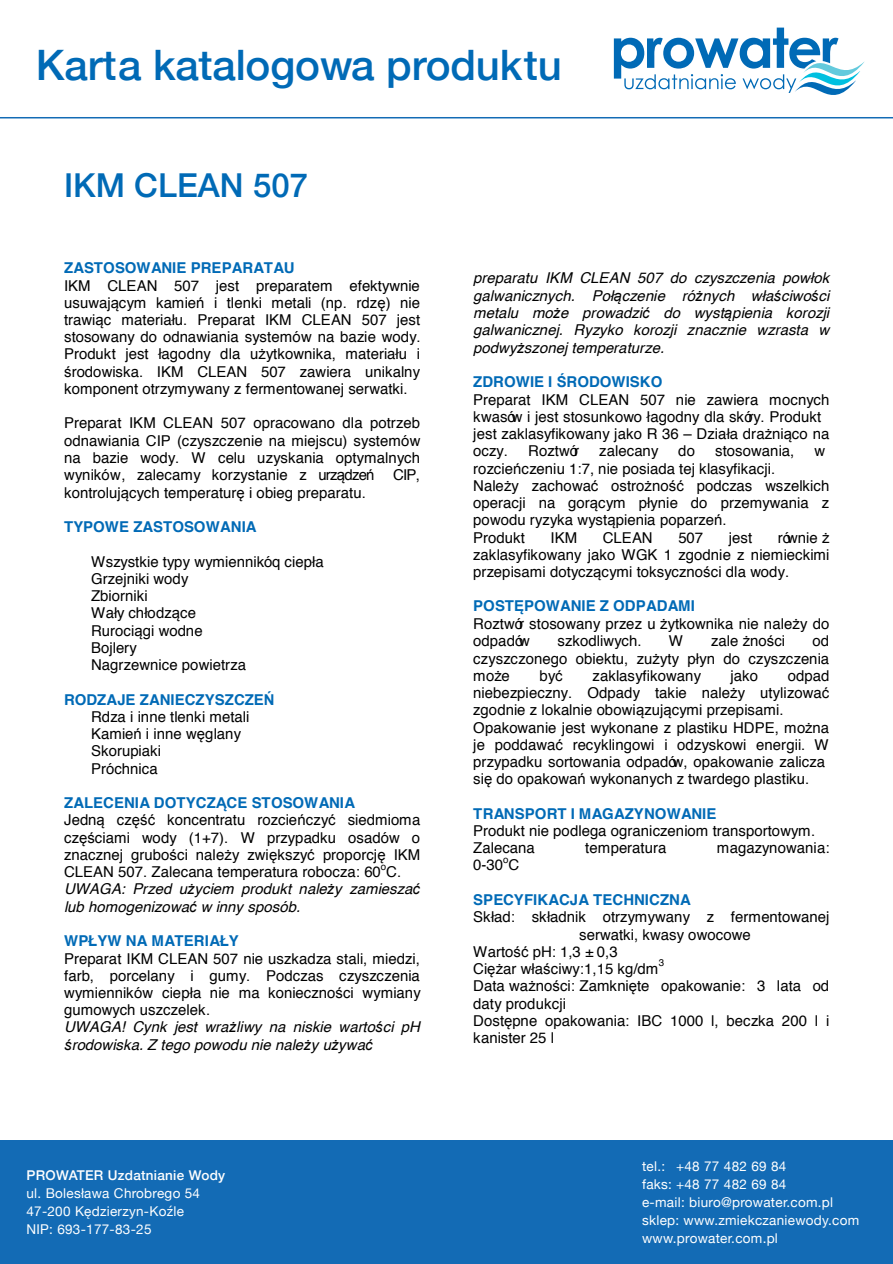
<style>
.page{position:relative;width:893px;height:1264px;background:#fff}
.page>*{position:absolute;margin:0;border:0;box-sizing:border-box;transform-origin:0 0}
.t1{font:500 42px "Helvetica Neue";color:#006ab6}
.t2{font:500 33px "Helvetica Neue";color:#006ab6}
.t3{font:15px/17.2px "Helvetica";color:#000}
.t4{font:italic 15px/17.2px "Helvetica";color:#000}
.t5{font:700 15px "Helvetica";color:#006ab6}
.t6{font:13.5px/18px "Helvetica Neue";letter-spacing:.02em;color:#fff}
.t7{font:500 13.5px "Helvetica Neue";letter-spacing:.02em;color:#fff}
.t8{font:9.75px "Helvetica";color:#000}
.s1{font-family:"Arial"}
.s2{font-weight:700;color:#006ab6}
.s3{font-family:"Arial";font-weight:700;color:#006ab6}
.s4{font-style:italic}
.s5{font-family:"Arial";font-style:italic}
</style>
<div class="page">
<div style="left:0;top:1140px;width:893px;height:123px;background:#136bb5"></div>
<hr style="left:0;top:117px;width:893px;height:1px;background:#136bb5">
<svg style="left:614px;top:28px;width:250px;height:67px"></svg>
<h1 class="t1" style="left:36px;top:39px;width:527px">Karta katalogowa produktu</h1>
<h2 class="t2" style="left:64px;top:165px;width:245px">IKM CLEAN 507</h2>
<p class="t5" style="left:64px;top:262px;width:232px">ZASTOSOWANIE PREPARATAU</p>
<p class="t3" style="left:64px;top:277px;width:358px;text-align:justify">IKM CLEAN 507 jest preparatem efektywnie usuwaj<span class="s1">ą</span>cym kamie<span class="s1">ń</span> i tlenki metali (np. rdz<span class="s1">ę</span>) nie trawi<span class="s1">ą</span>c materiału. Preparat IKM CLEAN 507 jest stosowany do odnawiania systemów na bazie wody.<br>Produkt jest łagodny dla u<span class="s1">ż</span>ytkownika, materiału i <span class="s1">ś</span>rodowiska. IKM CLEAN 507 zawiera unikalny komponent otrzymywany z fermentowanej serwatki.</p>
<p class="t3" style="left:64px;top:415px;width:358px;text-align:justify">Preparat IKM CLEAN 507 opracowano dla potrzeb odnawiania CIP (czyszczenie na miejscu) systemów na bazie wody. W celu uzyskania optymalnych wyników, zalecamy korzystanie z urz<span class="s1">ą</span>dze<span class="s1">ń</span> CIP, kontroluj<span class="s1">ą</span>cych temperatur<span class="s1">ę</span> i obieg preparatu.</p>
<p class="t5" style="left:64px;top:520px;width:194px">TYPOWE ZASTOSOWANIA</p>
<p class="t3" style="left:91px;top:553px;width:234px">Wszystkie typy wymiennikóq ciepła<br>Grzejniki wody<br>Zbiorniki<br>Wały chłodz<span class="s1">ą</span>ce<br>Ruroci<span class="s1">ą</span>gi wodne<br>Bojlery<br>Nagrzewnice powietrza</p>
<p class="t3" style="left:91px;top:691px;width:185px;text-indent:-27px"><span class="s2">RODZAJE ZANIECZYSZCZE</span><span class="s3">Ń<br></span>Rdza i inne tlenki metali<br>Kamie<span class="s1">ń</span> i inne w<span class="s1">ę</span>glany<br>Skorupiaki<br>Próchnica</p>
<p class="t3" style="left:64px;top:795px;width:358px"><span class="s2">ZALECENIA DOTYCZ</span><span class="s3">Ą</span><span class="s2">CE STOSOWANIA<br></span>Jedn<span class="s1">ą</span> cz<span class="s1">ęść</span> koncentratu rozcie<span class="s1">ń</span>czy<span class="s1">ć</span> siedmioma cz<span class="s1">ęś</span>ciami wody (1+7). W przypadku osadów o znacznej grubo<span class="s1">ś</span>ci nale<span class="s1">ż</span>y zwi<span class="s1">ę</span>kszy<span class="s1">ć</span> proporcj<span class="s1">ę</span> IKM CLEAN 507. Zalecana temperatura robocza: 60 C.</p>
<p class="t8" style="left:381px;top:862px;width:7px">o</p>
<p class="t4" style="left:64px;top:881px;width:357px">UWAGA: Przed u<span class="s1">ż</span>yciem produkt nale<span class="s1">ż</span>y zamiesza<span class="s1">ć </span>lub homogenizowa<span class="s1">ć</span> w inny sposób.</p>
<p class="t5" style="left:64px;top:934px;width:176px">WPŁYW NA MATERIAŁY</p>
<p class="t3" style="left:64px;top:950px;width:358px">Preparat IKM CLEAN 507 nie uszkadza stali, miedzi, farb, porcelany i gumy. Podczas czyszczenia wymienników ciepła nie ma konieczno<span class="s1">ś</span>ci wymiany gumowych uszczelek.<br><span class="s4">UWAGA! Cynk jest wra</span><span class="s5">ż</span><span class="s4">liwy na niskie warto</span><span class="s5">ś</span><span class="s4">ci pH </span><span class="s5">ś</span><span class="s4">rodowiska. Z tego powodu nie nale</span><span class="s5">ż</span><span class="s4">y u</span><span class="s5">ż</span><span class="s4">ywa</span><span class="s5">ć</span></p>
<p class="t7" style="left:26px;top:1166px;width:200px">PROWATER Uzdatnianie Wody</p>
<p class="t6" style="left:26px;top:1183px;width:175px">ul. Bolesława Chrobrego 54<br>47-200 Kędzierzyn-Koźle<br>NIP: 693-177-83-25</p>
<p class="t4" style="left:473px;top:270px;width:357px;text-align:justify">preparatu IKM CLEAN 507 do czyszczenia powłok galwanicznych. Poł<span class="s1">ą</span>czenie ró<span class="s1">ż</span>nych wła<span class="s1">ś</span>ciwo<span class="s1">ś</span>ci metalu mo<span class="s1">ż</span>e prowadzi<span class="s1">ć</span> do wyst<span class="s1">ą</span>pienia korozji galwanicznej. Ryzyko korozji znacznie wzrasta w podwy<span class="s1">ż</span>szonej temperaturze.</p>
<p class="t3" style="left:473px;top:374px;width:357px"><span class="s2">ZDROWIE I</span> <span class="s3">Ś</span><span class="s2">RODOWISKO<br></span>Preparat IKM CLEAN 507 nie zawiera mocnych kwasów i jest stosunkowo łagodny dla skóry. Produkt jest zaklasyfikowany jako R 36 – Działa dra<span class="s1">ż</span>ni<span class="s1">ą</span>co na oczy.</p>
<p class="t3" style="left:528px;top:443px;width:53px">Roztwór</p>
<p class="t3" style="left:599px;top:443px;width:61px">zalecany</p>
<p class="t3" style="left:678px;top:443px;width:18px">do</p>
<p class="t3" style="left:715px;top:443px;width:81px">stosowania,</p>
<p class="t3" style="left:814px;top:443px;width:12px">w</p>
<p class="t3" style="left:473px;top:460px;width:358px">rozcie<span class="s1">ń</span>czeniu 1:7, nie posiada tej klasyfikacji.<br>Nale<span class="s1">ż</span>y zachowa<span class="s1">ć</span> ostro<span class="s1">ż</span>no<span class="s1">ść</span> podczas wszelkich operacji na gor<span class="s1">ą</span>cym płynie do przemywania z powodu ryzyka wyst<span class="s1">ą</span>pienia poparze<span class="s1">ń</span>.<br>Produkt</p>
<p class="t3" style="left:550px;top:529px;width:28px">IKM</p>
<p class="t3" style="left:603px;top:529px;width:51px">CLEAN</p>
<p class="t3" style="left:678px;top:529px;width:26px">507</p>
<p class="t3" style="left:729px;top:529px;width:25px">jest</p>
<p class="t3" style="left:473px;top:529px;width:358px;text-align:justify;text-indent:305px">równie <span class="s1">ż </span>zaklasyfikowany jako WGK 1 zgodnie z niemieckimi przepisami dotycz<span class="s1">ą</span>cymi toksyczno<span class="s1">ś</span>ci dla wody.</p>
<p class="t3" style="left:473px;top:598px;width:357px"><span class="s2">POST</span><span class="s3">Ę</span><span class="s2">POWANIE Z ODPADAMI<br></span>Roztwór stosowany przez u <span class="s1">ż</span>ytkownika nie nale<span class="s1">ż</span>y do odpadów</p>
<p class="t3" style="left:473px;top:633px;width:357px;text-align:justify;text-indent:339px">od czyszczonego obiektu, zu<span class="s1">ż</span>yty płyn do czyszczenia mo<span class="s1">ż</span>e</p>
<p class="t3" style="left:557px;top:633px;width:86px">szkodliwych.</p>
<p class="t3" style="left:669px;top:633px;width:16px">W</p>
<p class="t3" style="left:711px;top:633px;width:76px">zale <span class="s1">ż</span>no<span class="s1">ś</span>ci</p>
<p class="t3" style="left:540px;top:667px;width:25px">by<span class="s1">ć</span></p>
<p class="t3" style="left:592px;top:667px;width:110px">zaklasyfikowany</p>
<p class="t3" style="left:730px;top:667px;width:29px">jako</p>
<p class="t3" style="left:473px;top:667px;width:357px;text-indent:315px">odpad niebezpieczny. Odpady takie nale<span class="s1">ż</span>y utylizowa<span class="s1">ć </span>zgodnie z lokalnie obowi<span class="s1">ą</span>zuj<span class="s1">ą</span>cymi przepisami.<br>Opakowanie jest wykonane z plastiku HDPE, mo<span class="s1">ż</span>na je poddawa<span class="s1">ć</span> recyklingowi i odzyskowi energii. W przypadku sortowania odpadów, opakowanie zalicza si<span class="s1">ę</span> do opakowa<span class="s1">ń</span> wykonanych z twardego plastiku.</p>
<p class="t5" style="left:473px;top:807px;width:245px">TRANSPORT I MAGAZYNOWANIE</p>
<p class="t3" style="left:473px;top:823px;width:343px">Produkt nie podlega ograniczeniom transportowym.<br>Zalecana</p>
<p class="t3" style="left:585px;top:840px;width:83px">temperatura</p>
<p class="t3" style="left:717px;top:840px;width:114px">magazynowania:</p>
<p class="t8" style="left:503px;top:855px;width:7px">o</p>
<p class="t5" style="left:473px;top:893px;width:219px">SPECYFIKACJA TECHNICZNA</p>
<p class="t3" style="left:473px;top:909px;width:358px">Skład: składnik otrzymywany z fermentowanej</p>
<p class="t3" style="left:579px;top:926px;width:173px">serwatki, kwasy owocowe</p>
<p class="t3" style="left:473px;top:943px;width:146px">Warto<span class="s1">ść</span> pH: 1,3 ± 0,3</p>
<p class="t3" style="left:473px;top:960px;width:187px">Ci<span class="s1">ęż</span>ar wła<span class="s1">ś</span>ciwy:1,15 kg/dm</p>
<p class="t8" style="left:659px;top:959px;width:7px">3</p>
<p class="t3" style="left:473px;top:978px;width:357px">Data wa<span class="s1">ż</span>no<span class="s1">ś</span>ci: Zamkni<span class="s1">ę</span>te opakowanie: 3 lata od daty produkcji<br>Dost<span class="s1">ę</span>pne opakowania: IBC 1000 l, beczka 200 l i kanister 25 l</p>
<p class="t3" style="left:473px;top:857px;width:48px">0-30 C</p>
<p class="t6" style="left:642px;top:1156px;width:219px">tel.: +48 77 482 69 84<br>faks: +48 77 482 69 84<br>e-mail: biuro@prowater.com.pl sklep: www.zmiekczaniewody.com www.prowater.com.pl</p>
</div>
